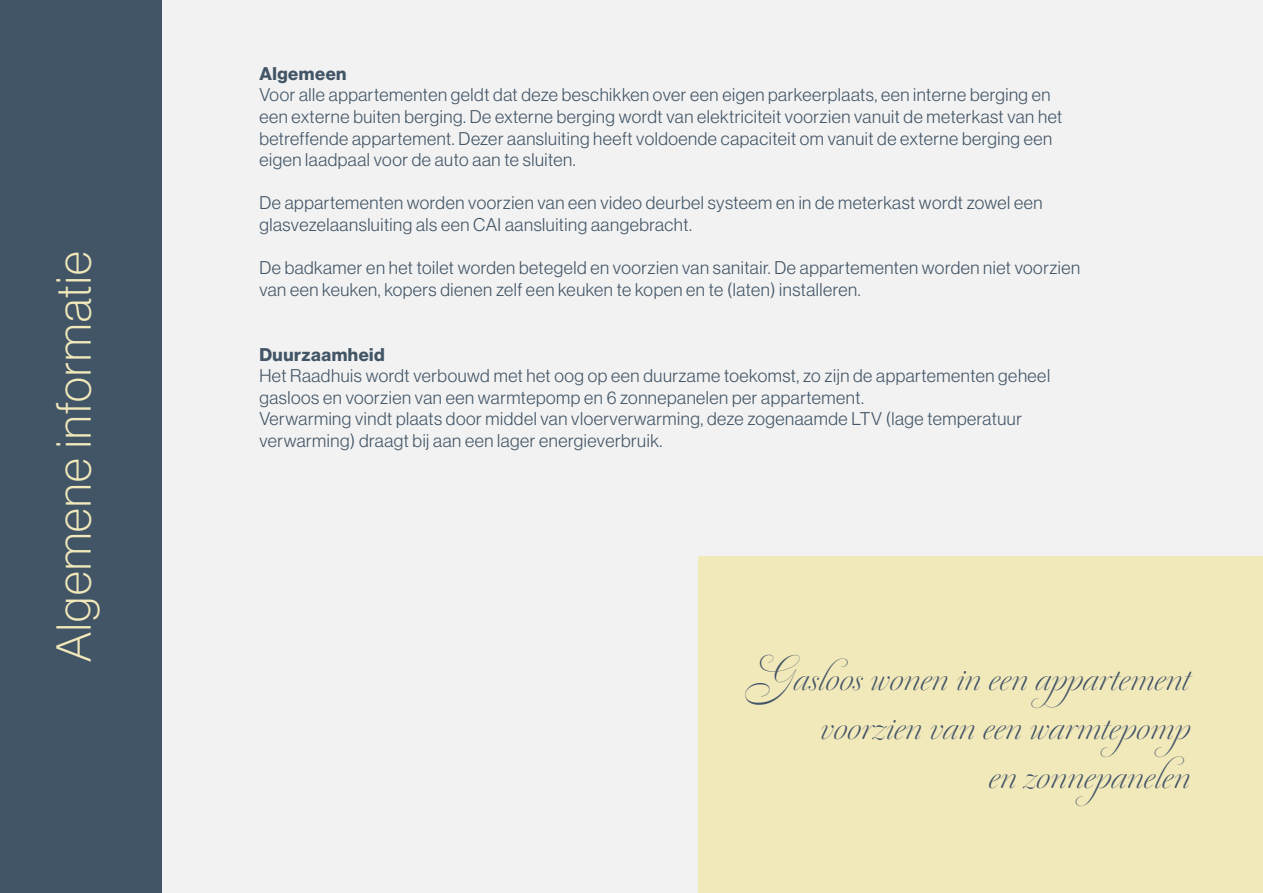
<style>
.page{position:relative;width:1263px;height:893px;background:#f2f2f2}
.page>*{position:absolute;margin:0;border:0;box-sizing:border-box;transform-origin:0 0}
.t1{font:48px "N Haas Grotesk DS Pro 35 X Lt";letter-spacing:.03em;color:#f2e9bb}
.t2{font:40.5px/48.6px "Dulcinea";letter-spacing:-.005em;color:#425566;text-align:right}
.t3{font:18px/21.6px "N Haas Grotesk DS Pro 45 Lt";letter-spacing:.03em;color:#425566}
.t4{font:18px "N Haas Grotesk DS Pro 75 Bd";letter-spacing:.03em;color:#425566}
</style>
<div class="page">
<div style="left:0;top:0;width:162px;height:893px;background:#425566"></div>
<div style="left:698px;top:557px;width:565px;height:336px;background:#f2e9bb"></div>
<h1 class="t1" style="left:47px;top:662px;width:412px;rotate:-90deg">Algemene informatie</h1>
<p class="t4" style="left:259px;top:63px;width:89px">Algemeen</p>
<p class="t3" style="left:259px;top:84px;width:804px">Voor alle appartementen geldt dat deze beschikken over een eigen parkeerplaats, een interne berging en een externe buiten berging. De externe berging wordt van elektriciteit voorzien vanuit de meterkast van het betreffende appartement. Dezer aansluiting heeft voldoende capaciteit om vanuit de externe berging een eigen laadpaal voor de auto aan te sluiten.</p>
<p class="t3" style="left:259px;top:192px;width:785px">De appartementen worden voorzien van een video deurbel systeem en in de meterkast wordt zowel een glasvezelaansluiting als een CAI aansluiting aangebracht.</p>
<p class="t3" style="left:259px;top:257px;width:822px">De badkamer en het toilet worden betegeld en voorzien van sanitair. De appartementen worden niet voorzien van een keuken, kopers dienen zelf een keuken te kopen en te (laten) installeren.</p>
<p class="t4" style="left:259px;top:344px;width:127px">Duurzaamheid</p>
<p class="t3" style="left:259px;top:365px;width:792px">Het Raadhuis wordt verbouwd met het oog op een duurzame toekomst, zo zijn de appartementen geheel gasloos en voorzien van een warmtepomp en 6 zonnepanelen per appartement.<br>Verwarming vindt plaats door middel van vloerverwarming, deze zogenaamde LTV (lage temperatuur verwarming) draagt bij aan een lager energieverbruik.</p>
<h2 class="t2" style="left:746px;top:652px;width:446px">Gasloos wonen in een appartement voorzien van een warmtepomp<br>en zonnepanelen</h2>
</div>
